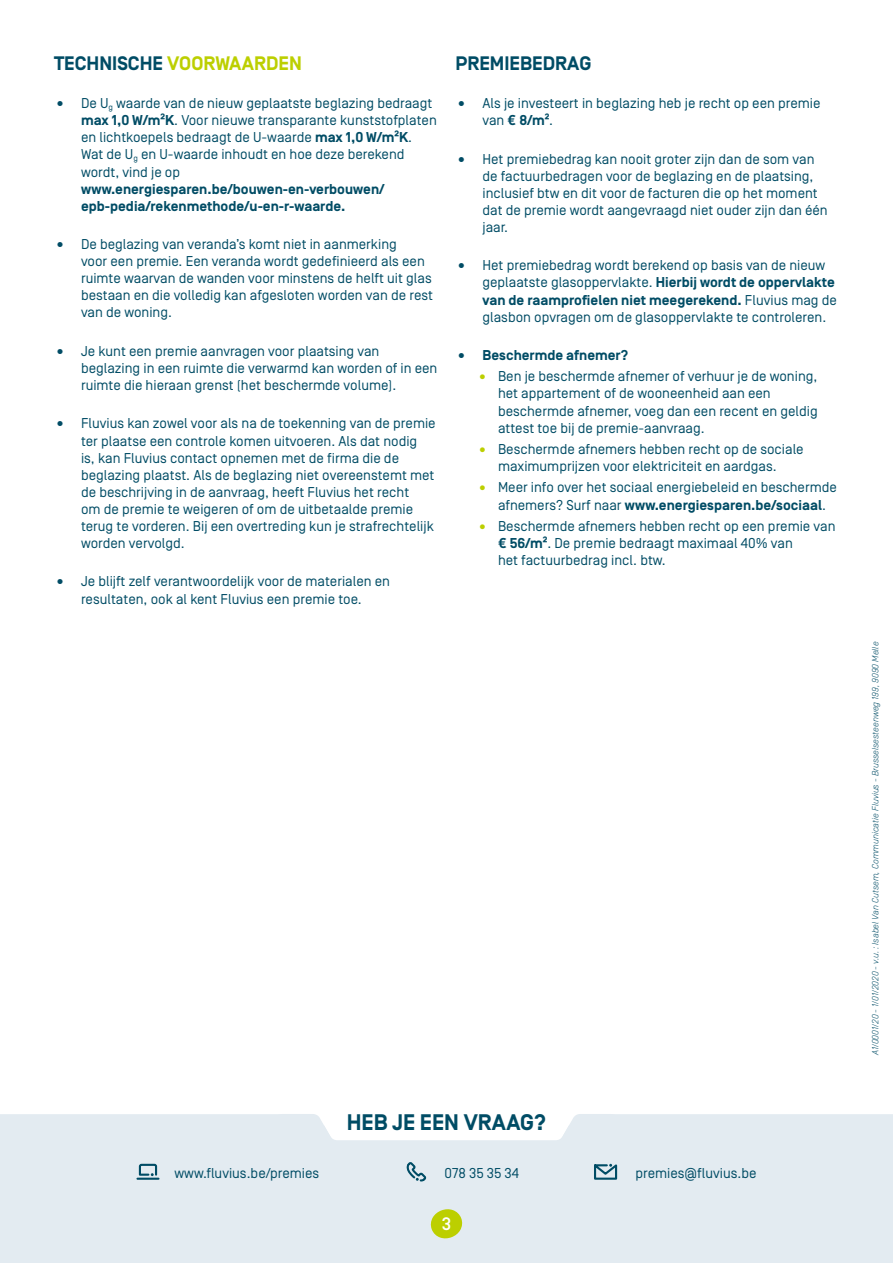
<style>
.page{position:relative;width:893px;height:1263px;background:#fff}
.page>*{position:absolute;margin:0;border:0;box-sizing:border-box;transform-origin:0 0}
.t1{font:700 22.5px "Simplon Norm";color:#004c65}
.t2{font:700 19.5px "Simplon Norm";color:#bccf00}
.t3{font:700 19.5px "Simplon Norm";color:#004c65}
.t4{font:500 18px "Simplon Norm";color:#fff}
.t5{font:14.25px/17.1px "Simplon Norm";color:#004c65}
.t6{font:700 14.25px/17.1px "Simplon Norm";color:#004c65}
.t7{font:italic 300 9px "Simplon Norm";color:#004c65}
.s1{color:#004c65}
.s2{font-size:15px}
.s3{font-weight:700}
.s4{font-weight:400;font-size:15px}
.s5{color:#bccf00}
</style>
<div class="page">
<div style="left:0;top:1114px;width:893px;height:149px;background:#e3ebf1"></div>
<svg style="left:430px;top:1209px;width:33px;height:30px"></svg>
<svg style="left:135px;top:1163px;width:26px;height:18px"></svg>
<svg style="left:259px;top:1114px;width:375px;height:70px"></svg>
<h2 class="t2" style="left:54px;top:52px;width:249px"><span class="s1">TECHNISCHE</span> VOORWAARDEN</h2>
<p class="t5" style="left:81px;top:95px;width:357px;text-indent:-27px"><span class="s2">•</span> De U<sub>g</sub> waarde van de nieuw geplaatste beglazing bedraagt <span class="s3">max 1,0 W/m²K</span>. Voor nieuwe transparante kunststofplaten en lichtkoepels bedraagt de U-waarde <span class="s3">max 1,0 W/m²K</span>.<br>Wat de U<sub>g</sub> en U-waarde inhoudt en hoe deze berekend wordt, vind je op</p>
<p class="t6" style="left:81px;top:181px;width:305px">www.energiesparen.be/bouwen-en-verbouwen/ epb-pedia/rekenmethode/u-en-r-waarde.</p>
<p class="t5" style="left:81px;top:236px;width:353px;text-indent:-27px"><span class="s2">•</span> De beglazing van veranda’s komt niet in aanmerking<br>voor een premie. Een veranda wordt gedefinieerd als een ruimte waarvan de wanden voor minstens de helft uit glas bestaan en die volledig kan afgesloten worden van de rest van de woning.</p>
<p class="t5" style="left:81px;top:343px;width:358px;text-indent:-27px"><span class="s2">•</span> Je kunt een premie aanvragen voor plaatsing van beglazing in een ruimte die verwarmd kan worden of in een ruimte die hieraan grenst (het beschermde volume).</p>
<p class="t5" style="left:81px;top:415px;width:356px;text-indent:-27px"><span class="s2">•</span> Fluvius kan zowel voor als na de toekenning van de premie ter plaatse een controle komen uitvoeren. Als dat nodig<br>is, kan Fluvius contact opnemen met de firma die de beglazing plaatst. Als de beglazing niet overeenstemt met de beschrijving in de aanvraag, heeft Fluvius het recht<br>om de premie te weigeren of om de uitbetaalde premie terug te vorderen. Bij een overtreding kun je strafrechtelijk worden vervolgd.</p>
<p class="t5" style="left:54px;top:573px;width:337px;text-align:center"><span class="s2">•</span> Je blijft zelf verantwoordelijk voor de materialen en resultaten, ook al kent Fluvius een premie toe.</p>
<h2 class="t3" style="left:455px;top:52px;width:137px">PREMIEBEDRAG</h2>
<p class="t5" style="left:482px;top:95px;width:340px;text-indent:-27px"><span class="s2">•</span> Als je investeert in beglazing heb je recht op een premie van <span class="s3">€ 8/m²</span>.</p>
<p class="t5" style="left:482px;top:150px;width:347px;text-indent:-27px"><span class="s2">•</span> Het premiebedrag kan nooit groter zijn dan de som van de factuurbedragen voor de beglazing en de plaatsing, inclusief btw en dit voor de facturen die op het moment dat de premie wordt aangevraagd niet ouder zijn dan één jaar.</p>
<p class="t5" style="left:482px;top:257px;width:356px;text-indent:-27px"><span class="s2">•</span> Het premiebedrag wordt berekend op basis van de nieuw geplaatste glasoppervlakte. <span class="s3">Hierbij wordt de oppervlakte van de raamprofielen niet meegerekend.</span> Fluvius mag de glasbon opvragen om de glasoppervlakte te controleren.</p>
<p class="t6" style="left:455px;top:347px;width:174px"><span class="s4">•</span> Beschermde afnemer?</p>
<p class="t5" style="left:498px;top:368px;width:321px;text-indent:-21px"><span class="s5">•</span> Ben je beschermde afnemer of verhuur je de woning, het appartement of de wooneenheid aan een beschermde afnemer, voeg dan een recent en geldig attest toe bij de premie-aanvraag.</p>
<p class="t5" style="left:477px;top:441px;width:328px;text-align:center"><span class="s5">•</span> Beschermde afnemers hebben recht op de sociale maximumprijzen voor elektriciteit en aardgas.</p>
<p class="t5" style="left:498px;top:479px;width:340px;text-indent:-21px"><span class="s5">•</span> Meer info over het sociaal energiebeleid en beschermde afnemers? Surf naar <span class="s3">www.energiesparen.be/sociaal</span>.</p>
<p class="t5" style="left:498px;top:518px;width:339px;text-indent:-21px"><span class="s5">•</span> Beschermde afnemers hebben recht op een premie van <span class="s3">€ 56/m²</span>. De premie bedraagt maximaal 40% van<br>het factuurbedrag incl. btw.</p>
<h1 class="t1" style="left:347px;top:1110px;width:201px">HEB JE EEN VRAAG?</h1>
<p class="t5" style="left:175px;top:1164px;width:146px">www.fluvius.be/premies</p>
<p class="t5" style="left:445px;top:1164px;width:76px">078 35 35 34</p>
<p class="t5" style="left:635px;top:1164px;width:123px">premies@fluvius.be</p>
<p class="t4" style="left:442px;top:1214px;width:11px">3</p>
<p class="t7" style="left:871px;top:1055px;width:415px;rotate:-90deg">A1/0001/20 - 1/01/2020 - v.u. : Isabel Van Cutsem, Communicatie Fluvius - Brusselsesteenweg 199, 9090 Melle</p>
</div>
